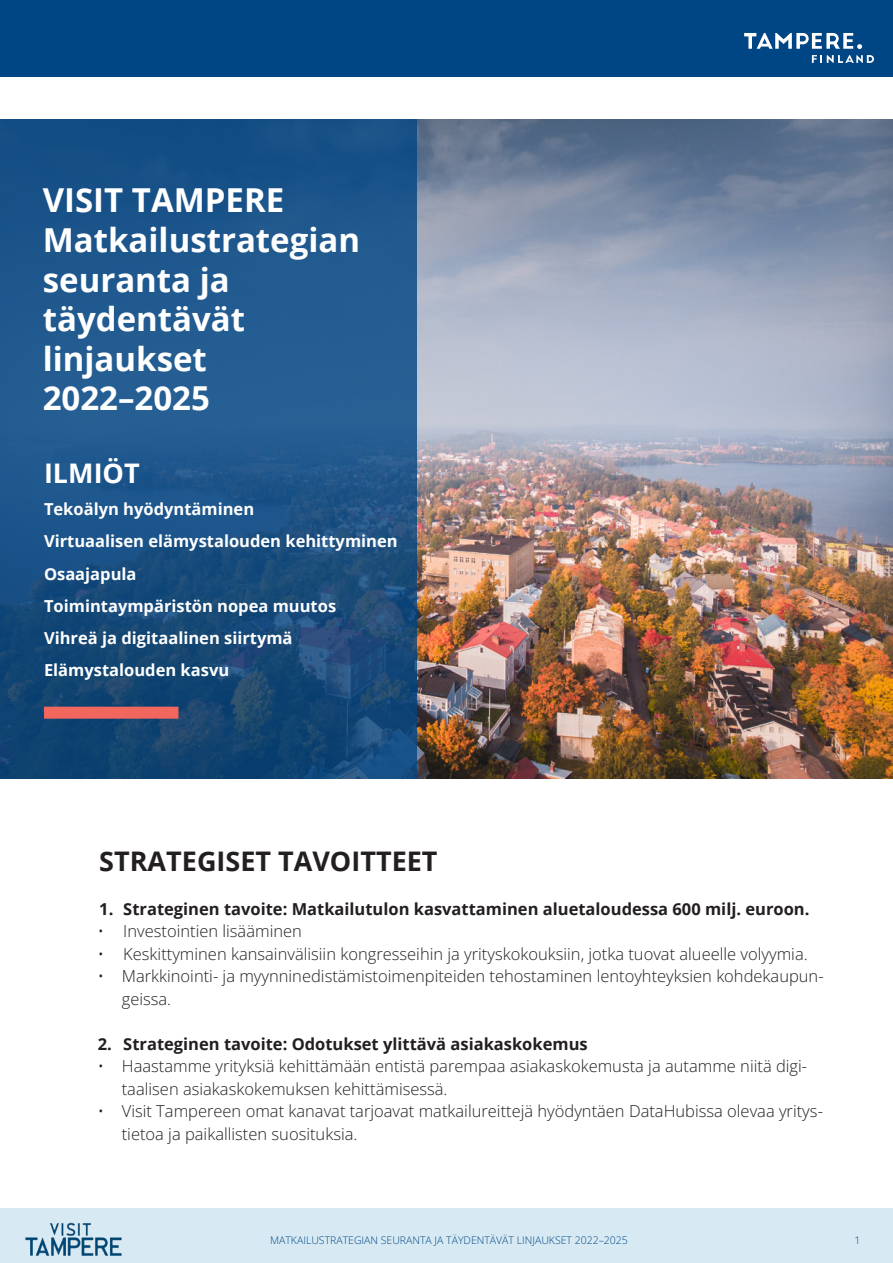
<style>
.page{position:relative;width:893px;height:1263px;background:#fff}
.page>*{position:absolute;margin:0;border:0;box-sizing:border-box;transform-origin:0 0}
.t1{font:700 33px/39.6px "Open Sans";color:#fff}
.t2{font:700 27px "Open Sans";color:#231f20}
.t3{font:700 27px "Open Sans";color:#fff}
.t4{font:300 16.5px/22.5px "Open Sans";color:#231f20}
.t5{font:700 16.5px "Open Sans";color:#fff}
.t6{font:700 16.5px "Open Sans";color:#231f20}
.t7{font:300 10.5px "Open Sans";color:#014684}
</style>
<div class="page">
<img style="left:417px;top:120px;width:476px;height:658px">
<svg style="left:0;top:119px;width:417px;height:659px;background:#1c5284"></svg>
<div style="left:1px;top:1208px;width:892px;height:55px;background:#d7eaf4"></div>
<div style="left:44px;top:707px;width:134px;height:12px;background:#f1665d"></div>
<div style="left:0;top:0;width:893px;height:77px;background:#014684"></div>
<svg style="left:812px;top:55px;width:62px;height:8px"></svg>
<svg style="left:744px;top:33px;width:118px;height:16px"></svg>
<img style="left:25px;top:1222px;width:97px;height:34px">
<p class="t1" style="left:43px;top:180px;width:243px">VISIT TAMPERE</p>
<p class="t1" style="left:43px;top:219px;width:319px">Matkailustrategian seuranta ja täydentävät linjaukset</p>
<p class="t1" style="left:43px;top:378px;width:169px">2022–2025</p>
<p class="t3" style="left:44px;top:454px;width:97px">ILMIÖT</p>
<p class="t5" style="left:44px;top:497px;width:212px">Tekoälyn hyödyntäminen</p>
<p class="t5" style="left:44px;top:530px;width:355px">Virtuaalisen elämystalouden kehittyminen</p>
<p class="t5" style="left:44px;top:562px;width:94px">Osaajapula</p>
<p class="t5" style="left:44px;top:594px;width:294px">Toimintaympäristön nopea muutos</p>
<p class="t5" style="left:44px;top:626px;width:250px">Vihreä ja digitaalinen siirtymä</p>
<p class="t5" style="left:44px;top:659px;width:187px">Elämystalouden kasvu</p>
<p class="t2" style="left:99px;top:842px;width:340px">STRATEGISET TAVOITTEET</p>
<p class="t6" style="left:99px;top:897px;width:712px">1. Strateginen tavoite: Matkailutulon kasvattaminen aluetaloudessa 600 milj. euroon.</p>
<p class="t4" style="left:98px;top:919px;width:206px">• Investointien lisääminen</p>
<p class="t4" style="left:98px;top:942px;width:711px">• Keskittyminen kansainvälisiin kongresseihin ja yrityskokouksiin, jotka tuovat alueelle volyymia.</p>
<p class="t4" style="left:122px;top:964px;width:704px;text-indent:-24px">• Markkinointi- ja myynninedistämistoimenpiteiden tehostaminen lentoyhteyksien kohdekaupun&shy;geissa.</p>
<p class="t6" style="left:98px;top:1032px;width:491px">2. Strateginen tavoite: Odotukset ylittävä asiakaskokemus</p>
<p class="t4" style="left:122px;top:1054px;width:687px;text-indent:-24px">• Haastamme yrityksiä kehittämään entistä parempaa asiakaskokemusta ja autamme niitä digi&shy;taalisen asiakaskokemuksen kehittämisessä.</p>
<p class="t4" style="left:122px;top:1099px;width:703px;text-indent:-24px">• Visit Tampereen omat kanavat tarjoavat matkailureittejä hyödyntäen DataHubissa olevaa yritys&shy;tietoa ja paikallisten suosituksia.</p>
<p class="t7" style="left:270px;top:1233px;width:359px">MATKAILUSTRATEGIAN SEURANTA JA TÄYDENTÄVÄT LINJAUKSET 2022–2025</p>
<p class="t7" style="left:855px;top:1233px;width:7px">1</p>
</div>
